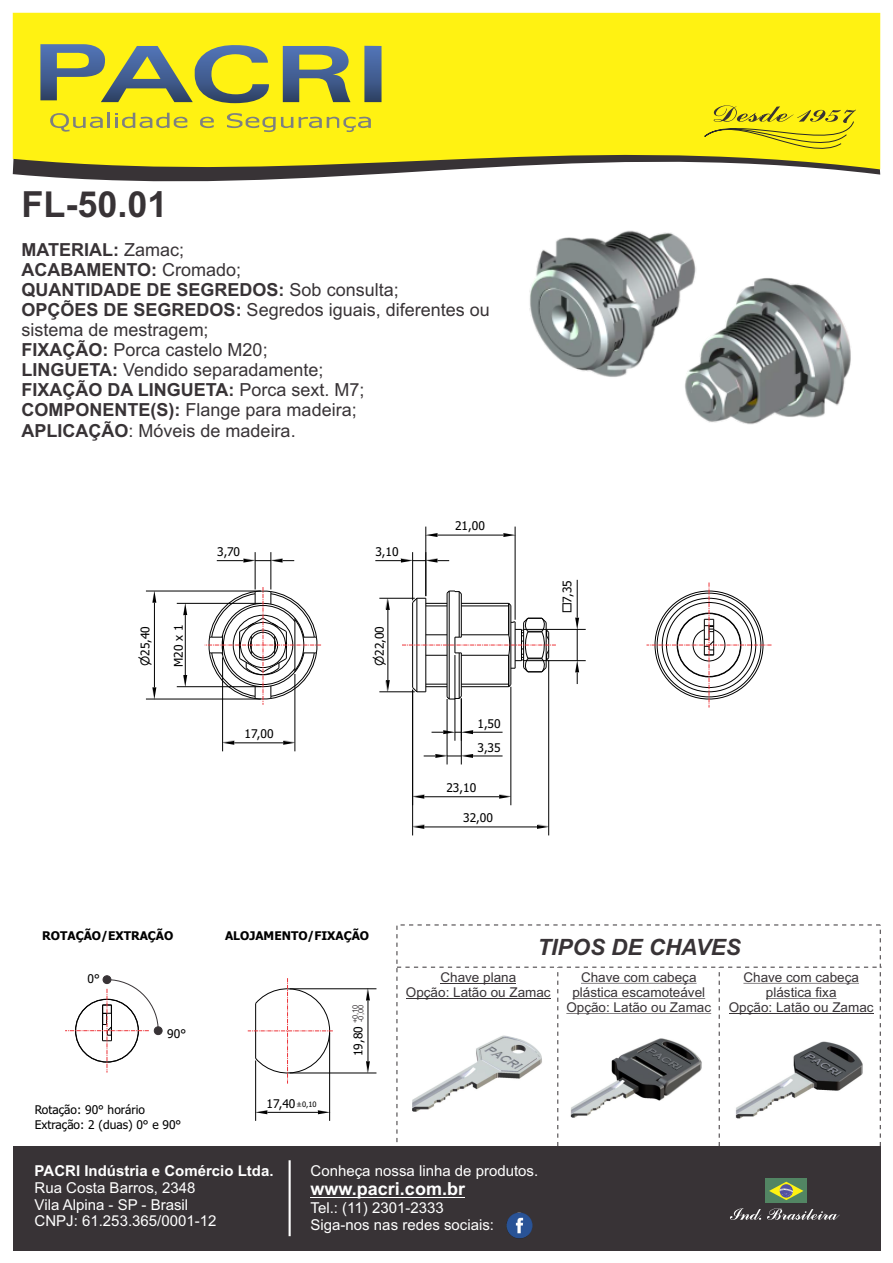
<style>
.page{position:relative;width:893px;height:1263px;background:#fff}
.page>*{position:absolute;margin:0;border:0;box-sizing:border-box;transform-origin:0 0}
.t1{font:700 36px "Arial";color:#383336}
.t2{font:italic 700 22.5px "Arial";color:#383336}
.t3{font:18px/20.1px "Arial";color:#383336}
.t4{font:700 18px "Arial";color:#fff}
.t5{font:15px/16.8px "Arial";color:#fff}
.t6{font:700 15px "Arial";color:#fff}
.t7{font:13.5px/15.1px "Arial";color:#383336;text-align:center}
.t8{font:12px/14.5px "Tahoma";color:#000}
.t9{font:700 12px "Tahoma";color:#000}
.t10{font:7.5px "Arial";color:#383336}
.t11{font:7.5px "Tahoma";color:#000}
.s1{font-weight:700}
.s2{font-family:"AIGDT"}
</style>
<div class="page">
<div style="left:13px;top:1146px;width:867px;height:104px;background:#383336"></div>
<svg style="left:13px;top:13px;width:867px;height:169px;fill:#fff212"></svg>
<svg style="left:689px;top:105px;width:167px;height:59px"></svg>
<svg style="left:40px;top:44px;width:230px;height:59px"></svg>
<svg style="left:283px;top:46px;width:68px;height:56px"></svg>
<div style="left:364px;top:46px;width:18px;height:56px;background:linear-gradient(to bottom,#5478bc,#304569)"></div>
<svg style="left:50px;top:113px;width:137px;height:19px"></svg>
<svg style="left:200px;top:117px;width:14px;height:11px"></svg>
<svg style="left:299px;top:117px;width:72px;height:15px"></svg>
<svg style="left:227px;top:113px;width:66px;height:19px"></svg>
<div style="left:765px;top:1179px;width:42px;height:24px;background:#528563"></div>
<svg style="left:769px;top:1182px;width:34px;height:18px"></svg>
<svg style="left:730px;top:1208px;width:110px;height:12px"></svg>
<img style="left:506px;top:1212px;width:27px;height:27px">
<hr style="left:311px;top:1197px;width:154px;height:1px;background:#fff">
<hr style="left:289px;top:1160px;width:2px;height:76px;background:#fff">
<svg style="left:397px;top:925px;width:485px;height:221px"></svg>
<div style="left:103px;top:975px;width:8px;height:9px;background:#383336;border:1px solid #383336;border-radius:50%"></div>
<div style="left:154px;top:1026px;width:8px;height:9px;background:#383336;border:1px solid #383336;border-radius:50%"></div>
<hr style="left:290px;top:1073px;width:86px;height:1px;background:#000">
<hr style="left:290px;top:988px;width:86px;height:1px;background:#000">
<hr style="left:368px;top:1000px;width:1px;height:61px;background:#000">
<svg style="left:366px;top:1061px;width:4px;height:12px"></svg>
<hr style="left:255px;top:1060px;width:1px;height:61px;background:#000">
<hr style="left:329px;top:1033px;width:1px;height:88px;background:#000">
<hr style="left:267px;top:1112px;width:51px;height:1px;background:#000">
<svg style="left:256px;top:1110px;width:11px;height:4px"></svg>
<svg style="left:366px;top:988px;width:4px;height:12px"></svg>
<svg style="left:318px;top:1110px;width:12px;height:4px"></svg>
<svg style="left:248px;top:978px;width:85px;height:105px"></svg>
<img style="left:412px;top:1035px;width:131px;height:78px">
<img style="left:570px;top:1037px;width:134px;height:82px">
<img style="left:734px;top:1040px;width:131px;height:80px">
<hr style="left:511px;top:605px;width:1px;height:79px;background:#000">
<hr style="left:412px;top:602px;width:1px;height:85px;background:#000">
<hr style="left:417px;top:598px;width:1px;height:94px;background:#000">
<hr style="left:426px;top:598px;width:1px;height:94px;background:#000">
<hr style="left:461px;top:603px;width:48px;height:1px;background:#000">
<hr style="left:461px;top:686px;width:48px;height:1px;background:#000">
<hr style="left:508px;top:603px;width:1px;height:32px;background:#000">
<hr style="left:508px;top:655px;width:1px;height:32px;background:#000">
<hr style="left:461px;top:594px;width:1px;height:43px;background:#000">
<hr style="left:459px;top:592px;width:1px;height:45px;background:#000">
<hr style="left:461px;top:653px;width:1px;height:43px;background:#000">
<hr style="left:459px;top:653px;width:1px;height:45px;background:#000">
<hr style="left:447px;top:593px;width:1px;height:104px;background:#000">
<hr style="left:449px;top:591px;width:1px;height:108px;background:#000">
<hr style="left:461px;top:606px;width:48px;height:1px;background:#000">
<svg style="left:412px;top:590px;width:50px;height:17px"></svg>
<svg style="left:412px;top:684px;width:50px;height:16px"></svg>
<hr style="left:461px;top:684px;width:48px;height:1px;background:#000">
<hr style="left:295px;top:674px;width:1px;height:77px;background:#000">
<hr style="left:222px;top:657px;width:1px;height:94px;background:#000">
<hr style="left:234px;top:742px;width:49px;height:1px;background:#000">
<svg style="left:283px;top:741px;width:12px;height:4px"></svg>
<svg style="left:223px;top:741px;width:11px;height:4px"></svg>
<hr style="left:255px;top:552px;width:1px;height:37px;background:#000">
<hr style="left:271px;top:552px;width:1px;height:37px;background:#000">
<svg style="left:217px;top:559px;width:77px;height:4px"></svg>
<hr style="left:146px;top:591px;width:115px;height:1px;background:#000">
<hr style="left:146px;top:699px;width:115px;height:1px;background:#000">
<hr style="left:154px;top:603px;width:1px;height:84px;background:#000">
<svg style="left:152px;top:591px;width:4px;height:12px"></svg>
<svg style="left:152px;top:687px;width:4px;height:12px"></svg>
<hr style="left:177px;top:603px;width:84px;height:1px;background:#000">
<hr style="left:177px;top:686px;width:84px;height:1px;background:#000">
<hr style="left:185px;top:615px;width:1px;height:60px;background:#000">
<svg style="left:183px;top:603px;width:4px;height:12px"></svg>
<svg style="left:183px;top:675px;width:4px;height:12px"></svg>
<hr style="left:524px;top:629px;width:62px;height:1px;background:#000">
<hr style="left:524px;top:660px;width:62px;height:1px;background:#000">
<hr style="left:577px;top:580px;width:1px;height:38px;background:#000">
<hr style="left:577px;top:629px;width:1px;height:32px;background:#000">
<svg style="left:575px;top:661px;width:4px;height:23px"></svg>
<svg style="left:575px;top:618px;width:4px;height:11px"></svg>
<hr style="left:379px;top:598px;width:36px;height:1px;background:#000">
<hr style="left:379px;top:691px;width:36px;height:1px;background:#000">
<hr style="left:388px;top:610px;width:1px;height:70px;background:#000">
<svg style="left:386px;top:598px;width:4px;height:12px"></svg>
<svg style="left:386px;top:680px;width:4px;height:12px"></svg>
<hr style="left:426px;top:527px;width:1px;height:69px;background:#000">
<hr style="left:515px;top:527px;width:1px;height:93px;background:#000">
<hr style="left:437px;top:535px;width:66px;height:1px;background:#000">
<svg style="left:426px;top:533px;width:11px;height:4px"></svg>
<svg style="left:503px;top:533px;width:12px;height:4px"></svg>
<hr style="left:511px;top:687px;width:1px;height:118px;background:#000">
<hr style="left:424px;top:796px;width:75px;height:1px;background:#000">
<svg style="left:413px;top:795px;width:11px;height:4px"></svg>
<svg style="left:499px;top:795px;width:12px;height:4px"></svg>
<hr style="left:455px;top:655px;width:1px;height:86px;background:#000">
<hr style="left:473px;top:732px;width:30px;height:1px;background:#000">
<svg style="left:432px;top:730px;width:41px;height:4px"></svg>
<hr style="left:447px;top:699px;width:1px;height:65px;background:#000">
<hr style="left:461px;top:698px;width:1px;height:66px;background:#000">
<hr style="left:473px;top:756px;width:30px;height:1px;background:#000">
<svg style="left:424px;top:754px;width:49px;height:4px"></svg>
<hr style="left:412px;top:690px;width:1px;height:145px;background:#000">
<hr style="left:548px;top:660px;width:1px;height:175px;background:#000">
<hr style="left:424px;top:827px;width:113px;height:1px;background:#000">
<svg style="left:413px;top:825px;width:11px;height:4px"></svg>
<svg style="left:537px;top:825px;width:12px;height:4px"></svg>
<hr style="left:412px;top:552px;width:1px;height:48px;background:#000">
<svg style="left:375px;top:559px;width:74px;height:4px"></svg>
<svg style="left:205px;top:587px;width:116px;height:118px"></svg>
<svg style="left:646px;top:582px;width:125px;height:125px"></svg>
<svg style="left:402px;top:618px;width:154px;height:55px"></svg>
<img style="left:399px;top:122px;width:445px;height:303px">
<svg style="left:65px;top:979px;width:94px;height:93px"></svg>
<h1 class="t1" style="left:22px;top:191px;width:148px">FL-50.01</h1>
<p class="t3" style="left:22px;top:241px;width:470px"><span class="s1">MATERIAL:</span> Zamac;<br><span class="s1">ACABAMENTO:</span> Cromado;<br><span class="s1">QUANTIDADE DE SEGREDOS:</span> Sob consulta;<br><span class="s1">OPÇÕES DE SEGREDOS:</span> Segredos iguais, diferentes ou sistema de mestragem;<br><span class="s1">FIXAÇÃO:</span> Porca castelo M20;<br><span class="s1">LINGUETA:</span> Vendido separadamente;<br><span class="s1">FIXAÇÃO DA LINGUETA:</span> Porca sext. M7;<br><span class="s1">COMPONENTE(S):</span> Flange para madeira;<br><span class="s1">APLICAÇÃO</span>: Móveis de madeira.</p>
<p class="t8" style="left:139px;top:666px;width:42px;rotate:-90deg"><span class="s2">n</span>25,40</p>
<p class="t8" style="left:172px;top:667px;width:44px;rotate:-90deg">M20 x 1</p>
<p class="t8" style="left:217px;top:546px;width:24px">3,70</p>
<p class="t8" style="left:245px;top:727px;width:30px">17,00</p>
<p class="t8" style="left:375px;top:546px;width:25px">3,10</p>
<p class="t8" style="left:373px;top:666px;width:42px;rotate:-90deg"><span class="s2">n</span>22,00</p>
<p class="t8" style="left:455px;top:519px;width:31px">21,00</p>
<p class="t8" style="left:477px;top:712px;width:25px;line-height:24.3px">1,50<br>3,35</p>
<p class="t8" style="left:446px;top:781px;width:31px">23,10</p>
<p class="t8" style="left:463px;top:811px;width:31px">32,00</p>
<p class="t8" style="left:561px;top:613px;width:35px;rotate:-90deg"><span class="s2">o</span>7,35</p>
<p class="t9" style="left:42px;top:931px;width:133px">ROTAÇÃO/EXTRAÇÃO</p>
<p class="t9" style="left:225px;top:931px;width:146px">ALOJAMENTO/FIXAÇÃO</p>
<p class="t8" style="left:88px;top:972px;width:14px">0°</p>
<p class="t8" style="left:167px;top:1027px;width:20px">90°</p>
<p class="t8" style="left:35px;top:1103px;width:148px">Rotação: 90° horário<br>Extração: 2 (duas) 0° e 90°</p>
<p class="t8" style="left:267px;top:1098px;width:30px">17,40</p>
<p class="t11" style="left:297px;top:1101px;width:22px">±0,10</p>
<p class="t8" style="left:352px;top:1056px;width:53px;rotate:-90deg">19,80 <sup>+0,10</sup></p>
<p class="t10" style="left:358px;top:1022px;width:19px;rotate:-90deg">-0,00</p>
<p class="t2" style="left:537px;top:938px;width:205px">TIPOS DE CHAVES</p>
<p class="t7" style="left:406px;top:971px;width:146px">Chave plana<br>Opção: Latão ou Zamac</p>
<p class="t7" style="left:566px;top:970px;width:146px">Chave com cabeça plástica escamoteável<br>Opção: Latão ou Zamac</p>
<p class="t7" style="left:729px;top:970px;width:146px">Chave com cabeça plástica fixa<br>Opção: Latão ou Zamac</p>
<p class="t6" style="left:35px;top:1165px;width:240px">PACRI Indústria e Comércio Ltda.</p>
<p class="t5" style="left:35px;top:1180px;width:183px">Rua Costa Barros, 2348<br>Vila Alpina - SP - Brasil<br>CNPJ: 61.253.365/0001-12</p>
<p class="t5" style="left:311px;top:1164px;width:229px">Conheça nossa linha de produtos.</p>
<p class="t4" style="left:311px;top:1182px;width:156px">www.pacri.com.br</p>
<p class="t5" style="left:311px;top:1200px;width:185px">Tel.: (11) 2301-2333<br>Siga-nos nas redes sociais:</p>
</div>
